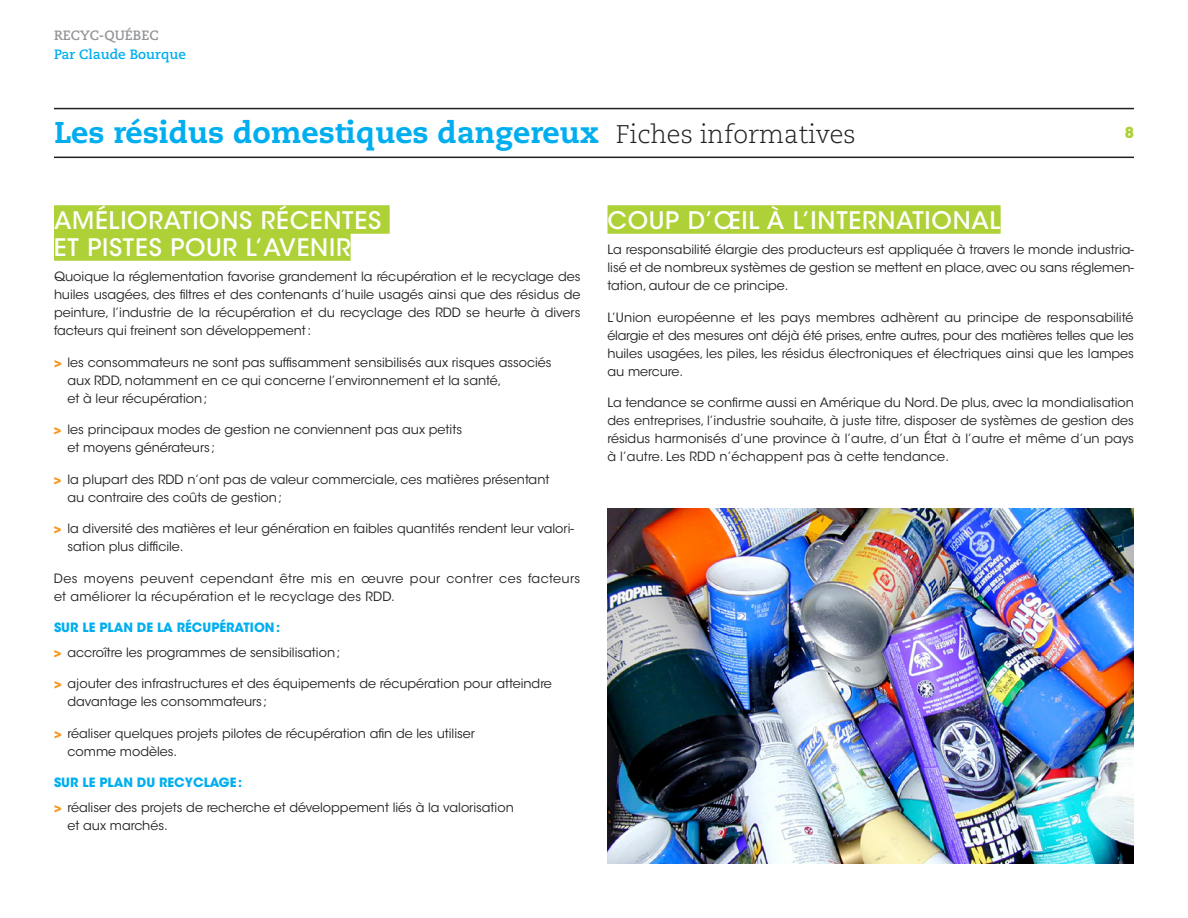
<style>
.page{position:relative;width:1188px;height:918px;background:#fff}
.page>*{position:absolute;margin:0;border:0;box-sizing:border-box;transform-origin:0 0}
.t1{font:800 30px "Caecilia LT Std";color:#00aeef}
.t2{font:500 24px/27px "ITC Avant Garde Std";letter-spacing:.03em;color:#fff}
.t3{font:700 15px "ITC Avant Garde Std";color:#add136}
.t4{font:700 13.5px "Caecilia LT Std";color:#00aeef}
.t5{font:700 13.5px "Caecilia LT Std";color:#939598}
.t6{font:12.75px/18px "ITC Avant Garde Std";color:#231f20}
.t7{font:12.75px/18px "ITC Avant Garde Std";letter-spacing:.02em;color:#231f20}
.s1{font-weight:300;font-size:25.5px;color:#231f20}
.s2{font-weight:700;color:#f8951d}
.s3{font-weight:700;color:#00aeef}
</style>
<div class="page">
<hr style="left:54px;top:108px;width:1080px;height:1px;background:#231f20">
<hr style="left:54px;top:157px;width:1080px;height:1px;background:#231f20">
<div style="left:54px;top:205px;width:336px;height:29px;background:#add136"></div>
<div style="left:54px;top:232px;width:297px;height:29px;background:#add136"></div>
<div style="left:608px;top:205px;width:393px;height:29px;background:#add136"></div>
<img style="left:608px;top:508px;width:526px;height:356px">
<p class="t5" style="left:54px;top:28px;width:106px">RECYC-QUÉBEC</p>
<p class="t4" style="left:54px;top:46px;width:134px">Par Claude Bourque</p>
<h1 class="t1" style="left:54px;top:114px;width:803px">Les résidus domestiques dangereux <span class="s1">Fiches informatives</span></h1>
<p class="t3" style="left:1125px;top:123px;width:11px">8</p>
<h2 class="t2" style="left:54px;top:207px;width:329px">AMÉLIORATIONS RÉCENTES<br>ET PISTES POUR L’AVENIR</h2>
<p class="t6" style="left:54px;top:268px;width:528px;text-align:justify">Quoique la réglementation favorise grandement la récupération et le recyclage des huiles usagées, des filtres et des contenants d’huile usagés ainsi que des résidus de peinture, l’industrie de la récupération et du recyclage des RDD se heurte à divers facteurs qui freinent son développement:</p>
<p class="t6" style="left:68px;top:353px;width:486px;text-indent:-14px"><span class="s2">&gt;</span> les consommateurs ne sont pas suffisamment sensibilisés aux risques associés aux RDD, notamment en ce qui concerne l’environnement et la santé,<br>et à leur récupération;</p>
<p class="t6" style="left:68px;top:421px;width:396px;text-indent:-14px"><span class="s2">&gt;</span> les principaux modes de gestion ne conviennent pas aux petits et moyens générateurs ;</p>
<p class="t6" style="left:68px;top:470px;width:484px;text-indent:-14px"><span class="s2">&gt;</span> la plupart des RDD n’ont pas de valeur commerciale, ces matières présentant au contraire des coûts de gestion;</p>
<p class="t6" style="left:68px;top:520px;width:508px;text-indent:-14px"><span class="s2">&gt;</span> la diversité des matières et leur génération en faibles quantités rendent leur valori&shy;sation plus difficile.</p>
<p class="t7" style="left:54px;top:569px;width:528px">Des moyens peuvent cependant être mis en œuvre pour contrer ces facteurs et améliorer la récupération et le recyclage des RDD.</p>
<p class="t6" style="left:54px;top:615px;width:288px;line-height:24.8px"><span class="s3">SUR LE PLAN DE LA RÉCUPÉRATION:<br></span><span class="s2">&gt;</span> accroître les programmes de sensibilisation;</p>
<p class="t6" style="left:68px;top:675px;width:486px;text-indent:-14px"><span class="s2">&gt;</span> ajouter des infrastructures et des équipements de récupération pour atteindre davantage les consommateurs ;</p>
<p class="t6" style="left:68px;top:724px;width:409px;text-indent:-14px"><span class="s2">&gt;</span> réaliser quelques projets pilotes de récupération afin de les utiliser comme modèles.</p>
<p class="t6" style="left:54px;top:771px;width:461px;line-height:24.8px"><span class="s3">SUR LE PLAN DU RECYCLAGE:<br></span><span class="s2">&gt;</span> réaliser des projets de recherche et développement liés à la valorisation</p>
<p class="t6" style="left:68px;top:817px;width:102px">et aux marchés.</p>
<h2 class="t2" style="left:608px;top:207px;width:395px">COUP D’ŒIL À L’INTERNATIONAL</h2>
<p class="t6" style="left:608px;top:241px;width:528px;text-align:justify">La responsabilité élargie des producteurs est appliquée à travers le monde industria&shy;lisé et de nombreux systèmes de gestion se mettent en place, avec ou sans réglemen&shy;tation, autour de ce principe.</p>
<p class="t6" style="left:608px;top:308px;width:528px;text-align:justify">L’Union européenne et les pays membres adhèrent au principe de responsabilité élargie et des mesures ont déjà été prises, entre autres, pour des matières telles que les huiles usagées, les piles, les résidus électroniques et électriques ainsi que les lampes au mercure.</p>
<p class="t6" style="left:608px;top:394px;width:528px;text-align:justify">La tendance se confirme aussi en Amérique du Nord. De plus, avec la mondialisation des entreprises, l’industrie souhaite, à juste titre, disposer de systèmes de gestion des résidus harmonisés d’une province à l’autre, d’un État à l’autre et même d’un pays à l’autre. Les RDD n’échappent pas à cette tendance.</p>
</div>
